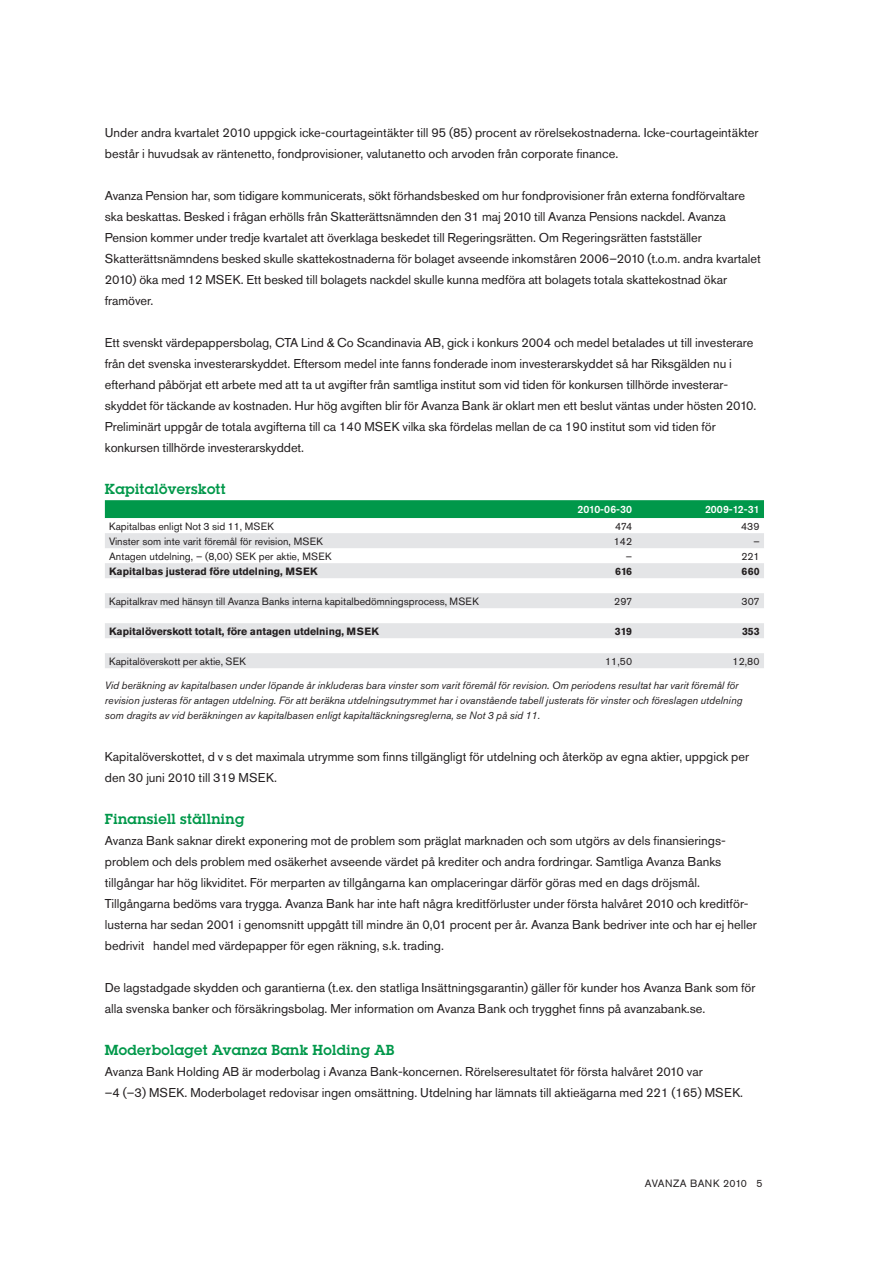
<style>
.page{position:relative;width:893px;height:1263px;background:#fff}
.page>*{position:absolute;margin:0;border:0;box-sizing:border-box;transform-origin:0 0}
.t1{font:600 14.25px "Lubalin Graph Std";letter-spacing:.025em;color:#00984a}
.t2{font:12.75px/21px "Akzidenz Grotesk Pro";color:#231f20}
.t3{font:italic 10.5px/15px "Akzidenz Grotesk Pro";color:#231f20}
.t4{font:10.5px "Akzidenz Grotesk Pro";color:#231f20}
.t5{font:700 10.5px "Akzidenz Grotesk Pro";color:#231f20}
.t6{font:500 10.5px "Akzidenz Grotesk Pro";color:#fff}
.t7{font:10.5px "Akzidenz Grotesk Pro";letter-spacing:.025em;color:#231f20}
</style>
<div class="page">
<div style="left:105px;top:500px;width:659px;height:18px;background:#00984a"></div>
<svg style="left:105px;top:533px;width:659px;height:135px;fill:#e4e5e7"></svg>
<p class="t2" style="left:105px;top:122px;width:655px">Under andra kvartalet 2010 uppgick icke-courtageintäkter till 95 (85) procent av rörelsekostnaderna. Icke-courtageintäkter består i huvudsak av räntenetto, fondprovisioner, valutanetto och arvoden från corporate finance.</p>
<p class="t2" style="left:105px;top:185px;width:657px">Avanza Pension har, som tidigare kommunicerats, sökt förhandsbesked om hur fondprovisioner från externa fondförvaltare ska beskattas. Besked i frågan erhölls från Skatterättsnämnden den 31 maj 2010 till Avanza Pensions nackdel. Avanza Pension kommer under tredje kvartalet att överklaga beskedet till Regeringsrätten. Om Regeringsrätten fastställer Skatterättsnämndens besked skulle skattekostnaderna för bolaget avseende inkomståren 2006–2010 (t.o.m. andra kvartalet 2010) öka med 12 MSEK. Ett besked till bolagets nackdel skulle kunna medföra att bolagets totala skattekostnad ökar framöver.</p>
<p class="t2" style="left:105px;top:332px;width:653px">Ett svenskt värdepappersbolag, CTA Lind &amp; Co Scandinavia AB, gick i konkurs 2004 och medel betalades ut till investerare från det svenska investerarskyddet. Eftersom medel inte fanns fonderade inom investerarskyddet så har Riksgälden nu i efterhand påbörjat ett arbete med att ta ut avgifter från samtliga institut som vid tiden för konkursen tillhörde investerar&shy;skyddet för täckande av kostnaden. Hur hög avgiften blir för Avanza Bank är oklart men ett beslut väntas under hösten 2010.<br>Preliminärt uppgår de totala avgifterna till ca 140 MSEK vilka ska fördelas mellan de ca 190 institut som vid tiden för konkursen tillhörde investerarskyddet.</p>
<p class="t1" style="left:105px;top:480px;width:122px">Kapitalöverskott</p>
<p class="t6" style="left:577px;top:503px;width:56px">2010-06-30</p>
<p class="t6" style="left:705px;top:503px;width:56px">2009-12-31</p>
<p class="t4" style="left:109px;top:519px;width:166px">Kapitalbas enligt Not 3 sid 11, MSEK</p>
<p class="t4" style="left:615px;top:519px;width:19px">474</p>
<p class="t4" style="left:741px;top:519px;width:20px">439</p>
<p class="t4" style="left:109px;top:534px;width:215px">Vinster som inte varit föremål för revision, MSEK</p>
<p class="t4" style="left:614px;top:534px;width:20px">142</p>
<p class="t4" style="left:753px;top:534px;width:8px">–</p>
<p class="t4" style="left:109px;top:549px;width:224px">Antagen utdelning, – (8,00) SEK per aktie, MSEK</p>
<p class="t4" style="left:626px;top:549px;width:8px">–</p>
<p class="t4" style="left:741px;top:549px;width:20px">221</p>
<p class="t5" style="left:109px;top:564px;width:210px">Kapitalbas justerad före utdelning, MSEK</p>
<p class="t5" style="left:615px;top:564px;width:19px">616</p>
<p class="t5" style="left:742px;top:564px;width:20px">660</p>
<p class="t4" style="left:109px;top:594px;width:371px">Kapitalkrav med hänsyn till Avanza Banks interna kapitalbedömningsprocess, MSEK</p>
<p class="t4" style="left:614px;top:594px;width:19px">297</p>
<p class="t4" style="left:742px;top:594px;width:20px">307</p>
<p class="t5" style="left:109px;top:624px;width:271px">Kapitalöverskott totalt, före antagen utdelning, MSEK</p>
<p class="t5" style="left:615px;top:624px;width:19px">319</p>
<p class="t5" style="left:742px;top:624px;width:19px">353</p>
<p class="t4" style="left:109px;top:654px;width:138px">Kapitalöverskott per aktie, SEK</p>
<p class="t4" style="left:605px;top:654px;width:29px">11,50</p>
<p class="t4" style="left:733px;top:654px;width:29px">12,80</p>
<p class="t3" style="left:105px;top:678px;width:639px">Vid beräkning av kapitalbasen under löpande år inkluderas bara vinster som varit föremål för revision. Om periodens resultat har varit föremål för revision justeras för antagen utdelning. För att beräkna utdelningsutrymmet har i ovanstående tabell justerats för vinster och föreslagen utdelning som dragits av vid beräkningen av kapitalbasen enligt kapitaltäckningsreglerna, se Not 3 på sid 11.</p>
<p class="t2" style="left:105px;top:746px;width:646px">Kapitalöverskottet, d v s det maximala utrymme som finns tillgängligt för utdelning och återköp av egna aktier, uppgick per den 30 juni 2010 till 319 MSEK.</p>
<p class="t1" style="left:105px;top:810px;width:141px">Finansiell ställning</p>
<p class="t2" style="left:105px;top:830px;width:653px">Avanza Bank saknar direkt exponering mot de problem som präglat marknaden och som utgörs av dels finansierings&shy;problem och dels problem med osäkerhet avseende värdet på krediter och andra fordringar. Samtliga Avanza Banks tillgångar har hög likviditet. För merparten av tillgångarna kan omplaceringar därför göras med en dags dröjsmål.<br>Tillgångarna bedöms vara trygga. Avanza Bank har inte haft några kreditförluster under första halvåret 2010 och kreditför&shy;lusterna har sedan 2001 i genomsnitt uppgått till mindre än 0,01 procent per år. Avanza Bank bedriver inte och har ej heller bedrivit handel med värdepapper för egen räkning, s.k. trading.</p>
<p class="t2" style="left:105px;top:977px;width:652px">De lagstadgade skydden och garantierna (t.ex. den statliga Insättningsgarantin) gäller för kunder hos Avanza Bank som för alla svenska banker och försäkringsbolag. Mer information om Avanza Bank och trygghet finns på avanzabank.se.</p>
<p class="t1" style="left:105px;top:1041px;width:291px">Moderbolaget Avanza Bank Holding AB</p>
<p class="t2" style="left:105px;top:1061px;width:640px">Avanza Bank Holding AB är moderbolag i Avanza Bank-koncernen. Rörelseresultatet för första halvåret 2010 var<br>–4 (–3) MSEK. Moderbolaget redovisar ingen omsättning. Utdelning har lämnats till aktieägarna med 221 (165) MSEK.</p>
<p class="t7" style="left:645px;top:1177px;width:119px">Avanza BANK 2010 5</p>
</div>
